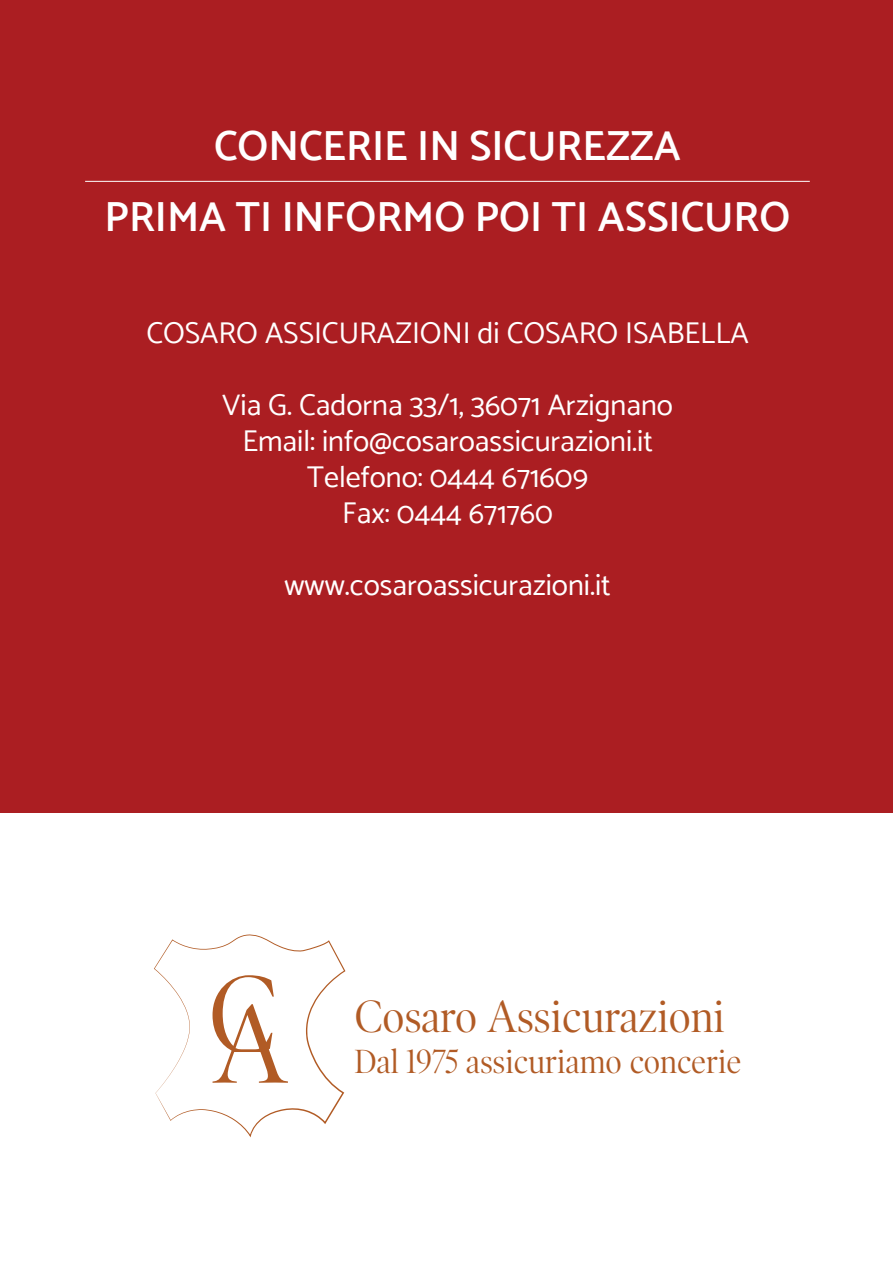
<style>
.page{position:relative;width:893px;height:1263px;background:#fff}
.page>*{position:absolute;margin:0;border:0;box-sizing:border-box;transform-origin:0 0}
.t1{font:45.6px "Poynter OS Disp Narrow";color:#b15b25}
.t2{font:600 42px/71.4px "Catamaran";color:#fff;text-align:center}
.t3{font:33.9px "Poynter OS Disp Narrow";color:#b15b25}
.t4{font:30px/36px "Catamaran";color:#fff;text-align:center}
</style>
<div class="page">
<div style="left:0;top:0;width:893px;height:812px;background:#ab1e22"></div>
<svg style="left:154px;top:934px;width:191px;height:203px"></svg>
<hr style="left:85px;top:181px;width:725px;height:1px;background:#fff">
<h2 class="t2" style="left:105px;top:110px;width:687px">CONCERIE IN SICUREZZA<br>PRIMA TI INFORMO POI TI ASSICURO</h2>
<p class="t4" style="left:146px;top:315px;width:604px">COSARO ASSICURAZIONI di COSARO ISABELLA</p>
<p class="t4" style="left:222px;top:387px;width:452px">Via G. Cadorna 33/1, 36071 Arzignano<br>Email: info@cosaroassicurazioni.it<br>Telefono: 0444 671609<br>Fax: 0444 671760</p>
<p class="t4" style="left:284px;top:567px;width:328px">www.cosaroassicurazioni.it</p>
<h1 class="t1" style="left:355px;top:992px;width:372px">Cosaro Assicurazioni</h1>
<p class="t3" style="left:355px;top:1043px;width:388px">Dal 1975 assicuriamo concerie</p>
</div>
